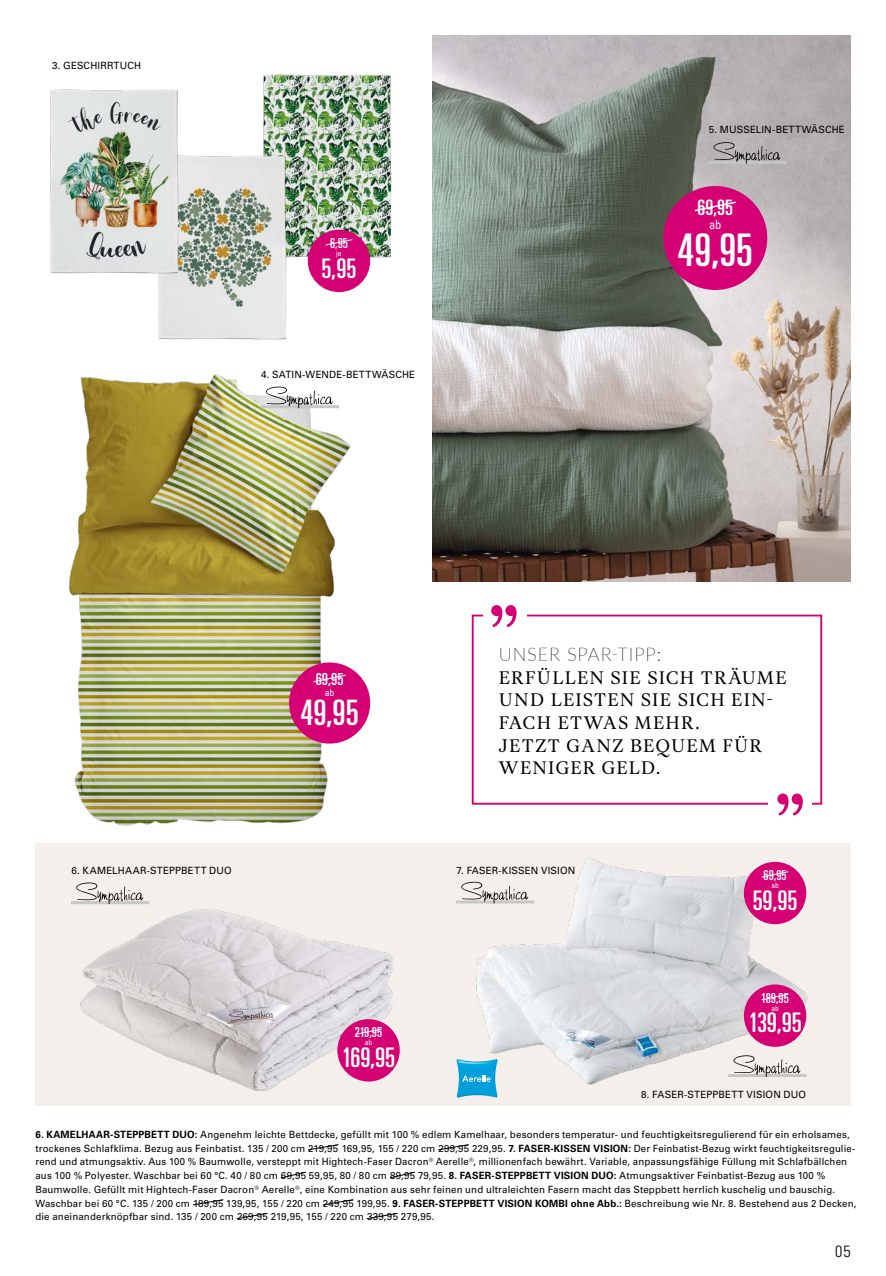
<style>
.page{position:relative;width:886px;height:1276px;background:#fff}
.page>*{position:absolute;margin:0;border:0;box-sizing:border-box;transform-origin:0 0}
.t1{font:ultra-condensed 45px "Univers LT Std";color:#fff}
.t2{font:ultra-condensed 35.12px "Univers LT Std";color:#fff}
.t3{font:ultra-condensed 27px "Univers LT Std";letter-spacing:-.005em;color:#fff}
.t4{font:ultra-condensed 21.25px "Univers LT Std";color:#fff}
.t5{font:18.75px/22.6px "Aria Text G2";letter-spacing:.055em;color:#000}
.t6{font:100 18.75px "Lato";letter-spacing:.045em;color:#000}
.t7{font:ultra-condensed 16.62px "Univers LT Std";color:#fff}
.t8{font:300 condensed 16.25px "Univers LT Std";color:#000}
.t9{font:ultra-condensed 13.75px "Univers LT Std";color:#fff}
.t10{font:condensed 12.5px "Univers LT Std";color:#fff}
.t11{font:10px/13.8px "Univers LT Std";letter-spacing:.02em;color:#000}
.t12{font:condensed 9.75px "Univers LT Std";color:#fff}
.t13{font:condensed 7.5px "Univers LT Std";color:#fff}
.s1{font-weight:700}
</style>
<div class="page">
<div style="left:35px;top:843px;width:815px;height:263px;background:#f5efec"></div>
<img style="left:263px;top:74px;width:129px;height:186px">
<img style="left:432px;top:35px;width:418px;height:546px">
<img style="left:467px;top:856px;width:341px;height:229px">
<img style="left:71px;top:901px;width:329px;height:190px">
<img style="left:158px;top:154px;width:129px;height:186px">
<img style="left:50px;top:89px;width:129px;height:186px">
<div style="left:472px;top:614px;width:350px;height:190px;border:2px solid #d40074"></div>
<div style="left:483px;top:604px;width:44px;height:22px;background:#fff"></div>
<svg style="left:491px;top:605px;width:25px;height:22px"></svg>
<div style="left:767px;top:793px;width:44px;height:22px;background:#fff"></div>
<svg style="left:777px;top:793px;width:26px;height:22px"></svg>
<img style="left:69px;top:374px;width:292px;height:452px">
<svg style="left:308px;top:1144px;width:31px;height:6px"></svg>
<svg style="left:438px;top:1144px;width:31px;height:6px"></svg>
<svg style="left:280px;top:1171px;width:26px;height:7px"></svg>
<svg style="left:389px;top:1171px;width:26px;height:7px"></svg>
<svg style="left:192px;top:1199px;width:32px;height:6px"></svg>
<svg style="left:322px;top:1199px;width:32px;height:6px"></svg>
<svg style="left:236px;top:1213px;width:32px;height:6px"></svg>
<svg style="left:366px;top:1213px;width:32px;height:6px"></svg>
<div style="left:289px;top:662px;width:81px;height:81px;background:#d40074;border-radius:50%"></div>
<svg style="left:313px;top:674px;width:33px;height:9px"></svg>
<div style="left:308px;top:230px;width:62px;height:62px;background:#d40074;border-radius:50%"></div>
<svg style="left:325px;top:239px;width:28px;height:7px"></svg>
<div style="left:744px;top:862px;width:62px;height:62px;background:#d40074;border-radius:50%"></div>
<svg style="left:761px;top:871px;width:28px;height:7px"></svg>
<div style="left:744px;top:984px;width:62px;height:63px;background:#d40074;border-radius:50%"></div>
<svg style="left:761px;top:994px;width:28px;height:7px"></svg>
<div style="left:663px;top:186px;width:104px;height:104px;background:#d40074;border-radius:50%"></div>
<svg style="left:694px;top:201px;width:42px;height:11px"></svg>
<div style="left:337px;top:1019px;width:63px;height:62px;background:#d40074;border-radius:50%"></div>
<svg style="left:355px;top:1028px;width:27px;height:7px"></svg>
<hr style="left:709px;top:161px;width:77px;height:2px;background:#c5c6c6">
<svg style="left:713px;top:142px;width:68px;height:22px"></svg>
<hr style="left:261px;top:406px;width:77px;height:2px;background:#c5c6c6">
<svg style="left:266px;top:386px;width:67px;height:22px"></svg>
<svg style="left:457px;top:1059px;width:41px;height:38px;background:#33b0df"></svg>
<hr style="left:456px;top:901px;width:78px;height:2px;background:#c5c6c6">
<svg style="left:461px;top:881px;width:67px;height:22px"></svg>
<hr style="left:729px;top:1074px;width:77px;height:2px;background:#c5c6c6">
<svg style="left:733px;top:1055px;width:67px;height:22px"></svg>
<hr style="left:72px;top:901px;width:77px;height:2px;background:#c5c6c6">
<svg style="left:76px;top:882px;width:67px;height:22px"></svg>
<p class="t11" style="left:52px;top:58px;width:90px">3. GESCHIRRTUCH</p>
<h3 class="t9" style="left:330px;top:235px;width:19px">6,95</h3>
<p class="t13" style="left:336px;top:248px;width:7px">je</p>
<h3 class="t3" style="left:321px;top:253px;width:36px">5,95</h3>
<p class="t11" style="left:261px;top:368px;width:155px">4. SATIN-WENDE-BETTWÄSCHE</p>
<p class="t11" style="left:709px;top:123px;width:138px">5. MUSSELIN-BETTWÄSCHE</p>
<h3 class="t4" style="left:697px;top:195px;width:37px">69,95</h3>
<p class="t10" style="left:709px;top:217px;width:14px">ab</p>
<h1 class="t1" style="left:677px;top:224px;width:77px">49,95</h1>
<p class="t11" style="left:72px;top:864px;width:162px">6. KAMELHAAR-STEPPBETT DUO</p>
<h3 class="t7" style="left:316px;top:670px;width:29px">69,95</h3>
<p class="t12" style="left:325px;top:686px;width:11px">ab</p>
<h2 class="t2" style="left:300px;top:692px;width:60px">49,95</h2>
<h3 class="t9" style="left:355px;top:1024px;width:29px">219,95</h3>
<p class="t13" style="left:365px;top:1038px;width:9px">ab</p>
<h3 class="t3" style="left:342px;top:1042px;width:55px">169,95</h3>
<h3 class="t6" style="left:499px;top:641px;width:164px">UNSER SPAR-TIPP:</h3>
<h3 class="t5" style="left:499px;top:667px;width:290px">ERFÜLLEN SIE SICH TRÄUME<br>UND LEISTEN SIE SICH EIN-<br>FACH ETWAS MEHR.<br>JETZT GANZ BEQUEM FÜR<br>WENIGER GELD.</h3>
<p class="t11" style="left:456px;top:864px;width:120px">7. FASER-KISSEN VISION</p>
<h3 class="t9" style="left:763px;top:867px;width:25px">69,95</h3>
<p class="t13" style="left:771px;top:880px;width:9px">ab</p>
<h3 class="t3" style="left:753px;top:885px;width:46px">59,95</h3>
<h3 class="t9" style="left:761px;top:990px;width:29px">189,95</h3>
<p class="t13" style="left:771px;top:1003px;width:9px">ab</p>
<h3 class="t3" style="left:748px;top:1007px;width:55px">139,95</h3>
<p class="t11" style="left:641px;top:1087px;width:166px">8. FASER-STEPPBETT VISION DUO</p>
<p class="t11" style="left:35px;top:1127px;width:822px"><span class="s1">6. KAMELHAAR-STEPPBETT DUO:</span> Angenehm leichte Bettdecke, gefüllt mit 100 % edlem Kamelhaar, besonders temperatur- und feuchtigkeitsregulierend für ein erholsames, trockenes Schlafklima. Bezug aus Feinbatist. 135 / 200 cm 219,95 169,95, 155 / 220 cm 299,95 229,95. <span class="s1">7. FASER-KISSEN VISION:</span> Der Feinbatist-Bezug wirkt feuchtigkeitsregulie&shy;rend und atmungsaktiv. Aus 100 % Baumwolle, versteppt mit Hightech-Faser Dacron<sup>®</sup> Aerelle<sup>®</sup>, millionenfach bewährt. Variable, anpassungsfähige Füllung mit Schlafbällchen aus 100 % Polyester. Waschbar bei 60 °C. 40 / 80 cm 69,95 59,95, 80 / 80 cm 89,95 79,95. <span class="s1">8. FASER-STEPPBETT VISION DUO:</span> Atmungsaktiver Feinbatist-Bezug aus 100 % Baumwolle. Gefüllt mit Hightech-Faser Dacron<sup>®</sup> Aerelle<sup>®</sup>, eine Kombination aus sehr feinen und ultraleichten Fasern macht das Steppbett herrlich kuschelig und bauschig.<br>Waschbar bei 60 °C. 135 / 200 cm 189,95 139,95, 155 / 220 cm 249,95 199,95. <span class="s1">9. FASER-STEPPBETT VISION KOMBI ohne Abb.:</span> Beschreibung wie Nr. 8. Bestehend aus 2 Decken, die aneinanderknöpfbar sind. 135 / 200 cm 269,95 219,95, 155 / 220 cm 339,95 279,95.</p>
<h3 class="t8" style="left:835px;top:1241px;width:17px">05</h3>
</div>
